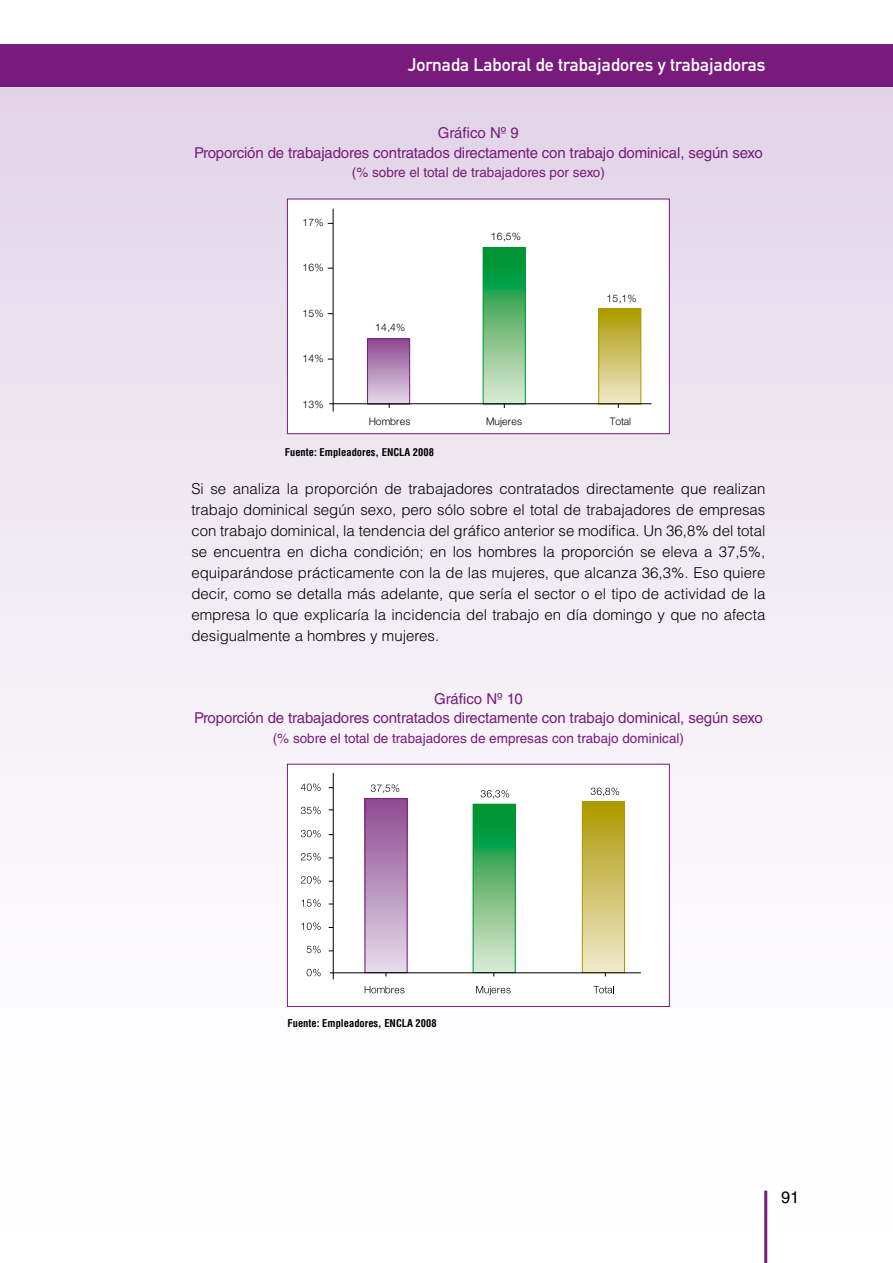
<style>
.page{position:relative;width:893px;height:1263px;background:#fff}
.page>*{position:absolute;margin:0;border:0;box-sizing:border-box;transform-origin:0 0}
.t1{font:18px "DIN Mittelschrift Std";color:#fff}
.t2{font:16.5px "Helvetica LT Std";color:#000}
.t3{font:300 15px/21px "Helvetica LT Std";color:#000;text-align:justify}
.t4{font:15px/19.5px "Helvetica LT Std";letter-spacing:-.01em;color:#781b7d;text-align:center}
.t5{font:13.5px "Helvetica LT Std";color:#781b7d}
.t6{font:700 condensed 10.5px "Helvetica LT Std";color:#000}
.t7{font:300 10.35px "Helvetica Neue LT Std";letter-spacing:.03em;color:#000}
.t8{font:300 10.35px "Helvetica Neue LT Std";letter-spacing:.01em;color:#000}
</style>
<div class="page">
<div style="left:0;top:79px;width:893px;height:1184px;background:linear-gradient(to bottom,#e3d7e8,#fff)"></div>
<div style="left:0;top:44px;width:893px;height:43px;background:#781b7d"></div>
<hr style="left:764px;top:1191px;width:3px;height:72px;background:#781b7d">
<div style="left:287px;top:199px;width:383px;height:235px;background:#fff;border:1px solid #781b7d"></div>
<div style="left:367px;top:339px;width:43px;height:65px;background:linear-gradient(to bottom,#8e4a90,#e4dbeb)"></div>
<div style="left:367px;top:339px;width:43px;height:65px;border:1px solid #781b7d"></div>
<svg style="left:485px;top:249px;width:38px;height:153px;background:#65ba7a"></svg>
<div style="left:483px;top:247px;width:42px;height:157px;border:1px solid #009534"></div>
<div style="left:599px;top:309px;width:42px;height:95px;background:linear-gradient(to bottom,#ad9a00,#f0e9ce)"></div>
<div style="left:598px;top:309px;width:43px;height:95px;border:1px solid #ac9a00"></div>
<hr style="left:333px;top:209px;width:1px;height:202px;background:#000">
<hr style="left:329px;top:403px;width:323px;height:1px;background:#000">
<div style="left:287px;top:764px;width:383px;height:243px;background:#fff;border:1px solid #781b7d"></div>
<div style="left:365px;top:798px;width:42px;height:174px;background:linear-gradient(to bottom,#8e498f,#e4dbeb)"></div>
<div style="left:365px;top:798px;width:42px;height:175px;border:1px solid #781b7d"></div>
<svg style="left:475px;top:806px;width:38px;height:165px;background:#66ba7a"></svg>
<div style="left:473px;top:804px;width:42px;height:169px;border:1px solid #009534"></div>
<div style="left:582px;top:802px;width:42px;height:170px;background:linear-gradient(to bottom,#ad9900,#f0e9cd)"></div>
<div style="left:582px;top:802px;width:43px;height:171px;border:1px solid #ac9a00"></div>
<svg style="left:371px;top:784px;width:28px;height:9px"></svg>
<svg style="left:481px;top:790px;width:28px;height:9px"></svg>
<svg style="left:591px;top:787px;width:28px;height:9px"></svg>
<svg style="left:307px;top:969px;width:14px;height:7px"></svg>
<svg style="left:307px;top:945px;width:14px;height:8px"></svg>
<svg style="left:301px;top:922px;width:20px;height:8px"></svg>
<svg style="left:301px;top:899px;width:20px;height:8px"></svg>
<svg style="left:301px;top:876px;width:20px;height:8px"></svg>
<svg style="left:301px;top:853px;width:20px;height:8px"></svg>
<svg style="left:301px;top:830px;width:20px;height:7px"></svg>
<svg style="left:301px;top:806px;width:20px;height:8px"></svg>
<svg style="left:301px;top:783px;width:20px;height:8px"></svg>
<svg style="left:365px;top:986px;width:39px;height:7px"></svg>
<svg style="left:476px;top:986px;width:34px;height:9px"></svg>
<svg style="left:593px;top:986px;width:21px;height:7px"></svg>
<hr style="left:333px;top:773px;width:1px;height:206px;background:#000">
<hr style="left:330px;top:972px;width:311px;height:1px;background:#000">
<p class="t1" style="left:408px;top:54px;width:359px">Jornada Laboral de trabajadores y trabajadoras</p>
<p class="t4" style="left:194px;top:123px;width:570px">Gráfico Nº 9<br>Proporción de trabajadores contratados directamente con trabajo dominical, según sexo</p>
<p class="t5" style="left:352px;top:165px;width:255px">(% sobre el total de trabajadores por sexo)</p>
<p class="t7" style="left:302px;top:216px;width:23px">17%</p>
<p class="t7" style="left:302px;top:261px;width:23px">16%</p>
<p class="t7" style="left:302px;top:307px;width:23px">15%</p>
<p class="t7" style="left:302px;top:352px;width:23px">14%</p>
<p class="t7" style="left:302px;top:398px;width:23px">13%</p>
<p class="t7" style="left:375px;top:321px;width:32px">14,4%</p>
<p class="t7" style="left:491px;top:230px;width:32px">16,5%</p>
<p class="t7" style="left:606px;top:291px;width:32px">15,1%</p>
<p class="t8" style="left:369px;top:415px;width:43px">Hombres</p>
<p class="t7" style="left:486px;top:415px;width:38px">Mujeres</p>
<p class="t7" style="left:610px;top:415px;width:23px">Total</p>
<p class="t6" style="left:285px;top:446px;width:151px">Fuente: Empleadores, ENCLA 2008</p>
<p class="t3" style="left:191px;top:478px;width:576px">Si se analiza la proporción de trabajadores contratados directamente que realizan trabajo dominical según sexo, pero sólo sobre el total de trabajadores de empresas con trabajo dominical, la tendencia del gráfico anterior se modifica. Un 36,8% del total se encuentra en dicha condición; en los hombres la proporción se eleva a 37,5%, equiparándose prácticamente con la de las mujeres, que alcanza 36,3%. Eso quiere decir, como se detalla más adelante, que sería el sector o el tipo de actividad de la empresa lo que explicaría la incidencia del trabajo en día domingo y que no afecta desigualmente a hombres y mujeres.</p>
<p class="t4" style="left:194px;top:688px;width:570px">Gráfico Nº 10<br>Proporción de trabajadores contratados directamente con trabajo dominical, según sexo</p>
<p class="t5" style="left:273px;top:730px;width:413px">(% sobre el total de trabajadores de empresas con trabajo dominical)</p>
<p class="t6" style="left:288px;top:1017px;width:151px">Fuente: Empleadores, ENCLA 2008</p>
<p class="t2" style="left:781px;top:1187px;width:20px">91</p>
</div>
